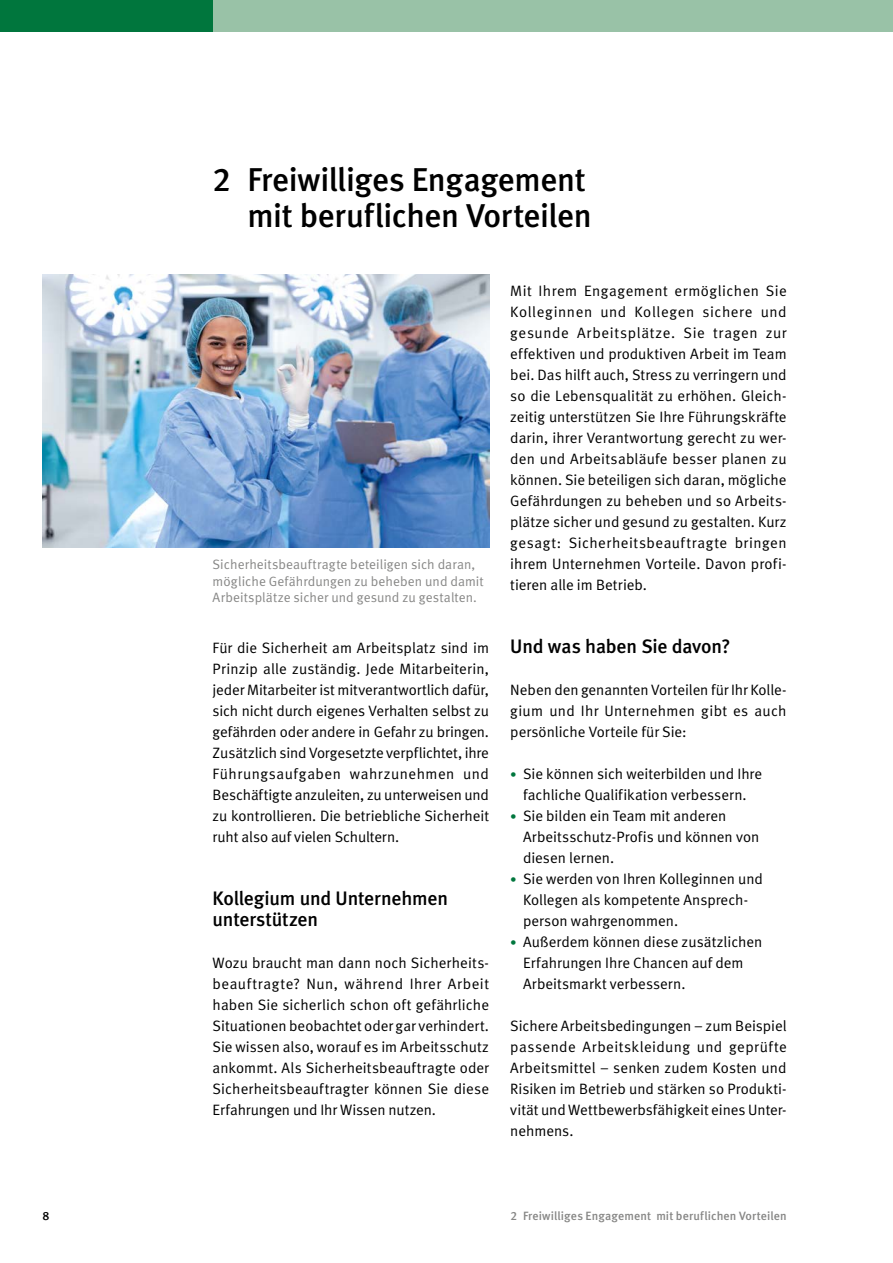
<style>
.page{position:relative;width:893px;height:1263px;background:#fff}
.page>*{position:absolute;margin:0;border:0;box-sizing:border-box;transform-origin:0 0}
.t1{font:500 33px/36px "DGUV Meta";letter-spacing:-.01em;color:#000;text-align:right}
.t2{font:500 19.5px/21px "DGUV Meta";letter-spacing:-.01em;color:#000}
.t3{font:15px/21px "DGUV Meta";color:#000;text-align:justify}
.t4{font:13.5px/16.5px "DGUV Meta";letter-spacing:.005em;color:#878786}
.t5{font:500 12px "DGUV Meta";letter-spacing:.01em;color:#878786}
.t6{font:500 12px "DGUV Meta";color:#000}
.s1{font-size:12.75px;color:#00763d}
</style>
<div class="page">
<img style="left:43px;top:275px;width:446px;height:273px">
<div style="left:0;top:0;width:893px;height:32px;background:#99c2a7"></div>
<div style="left:0;top:0;width:213px;height:32px;background:#00763d"></div>
<h1 class="t1" style="left:213px;top:163px;width:381px">2 Freiwilliges Engagement mit beruflichen Vorteilen</h1>
<p class="t4" style="left:213px;top:557px;width:273px">Sicherheitsbeauftragte beteiligen sich daran, mögliche Gefährdungen zu beheben und damit<br>Arbeitsplätze sicher und gesund zu gestalten.</p>
<p class="t3" style="left:213px;top:637px;width:278px">Für die Sicherheit am Arbeitsplatz sind im Prinzip alle zuständig. Jede Mitarbeiterin, jeder Mitarbeiter ist mitverantwortlich dafür, sich nicht durch eigenes Verhalten selbst zu gefährden oder andere in Gefahr zu bringen.<br>Zusätzlich sind Vorgesetzte verpflichtet, ihre Führungsaufgaben wahrzunehmen und Beschäftigte anzuleiten, zu unterweisen und zu kontrollieren. Die betriebliche Sicherheit ruht also auf vielen Schultern.</p>
<h2 class="t2" style="left:213px;top:888px;width:237px">Kollegium und Unternehmen unterstützen</h2>
<p class="t3" style="left:213px;top:952px;width:278px">Wozu braucht man dann noch Sicherheits&shy;beauftragte? Nun, während Ihrer Arbeit haben Sie sicherlich schon oft gefährliche Situationen beobachtet oder gar verhindert.<br>Sie wissen also, worauf es im Arbeitsschutz ankommt. Als Sicherheitsbeauftragte oder Sicherheitsbeauftragter können Sie diese Erfahrungen und Ihr Wissen nutzen.</p>
<p class="t3" style="left:510px;top:280px;width:278px">Mit Ihrem Engagement ermöglichen Sie Kolleginnen und Kollegen sichere und gesunde Arbeitsplätze. Sie tragen zur effektiven und produktiven Arbeit im Team bei. Das hilft auch, Stress zu verringern und so die Lebensqualität zu erhöhen. Gleich&shy;zeitig unterstützen Sie Ihre Führungskräfte darin, ihrer Verantwortung gerecht zu wer&shy;den und Arbeitsabläufe besser planen zu können. Sie beteiligen sich daran, mögliche Gefährdungen zu beheben und so Arbeits&shy;plätze sicher und gesund zu gestalten. Kurz gesagt: Sicherheitsbeauftragte bringen ihrem Unternehmen Vorteile. Davon profi&shy;tieren alle im Betrieb.</p>
<h2 class="t2" style="left:510px;top:636px;width:222px">Und was haben Sie davon?</h2>
<p class="t3" style="left:510px;top:679px;width:278px">Neben den genannten Vorteilen für Ihr Kolle&shy;gium und Ihr Unternehmen gibt es auch persönliche Vorteile für Sie:</p>
<p class="t3" style="left:510px;top:763px;width:253px;text-align:center"><span class="s1">•</span> Sie können sich weiterbilden und Ihre fachliche Qualifikation verbessern.</p>
<p class="t3" style="left:523px;top:805px;width:238px;text-align:left;text-indent:-13px"><span class="s1">•</span> Sie bilden ein Team mit anderen<br>Arbeitsschutz-Profis und können von diesen lernen.</p>
<p class="t3" style="left:523px;top:868px;width:241px;text-align:left;text-indent:-13px"><span class="s1">•</span> Sie werden von Ihren Kolleginnen und<br>Kollegen als kompetente Ansprech&shy;person wahrgenommen.</p>
<p class="t3" style="left:523px;top:931px;width:241px;text-align:left;text-indent:-13px"><span class="s1">•</span> Außerdem können diese zusätzlichen<br>Erfahrungen Ihre Chancen auf dem<br>Arbeitsmarkt verbessern.</p>
<p class="t3" style="left:510px;top:1015px;width:278px">Sichere Arbeitsbedingungen – zum Beispiel passende Arbeitskleidung und geprüfte Arbeitsmittel – senken zudem Kosten und Risiken im Betrieb und stärken so Produkti&shy;vität und Wettbewerbsfähigkeit eines Unter&shy;nehmens.</p>
<p class="t6" style="left:43px;top:1209px;width:9px">8</p>
<p class="t5" style="left:510px;top:1209px;width:278px">2 Freiwilliges Engagement mit beruflichen Vorteilen</p>
</div>
